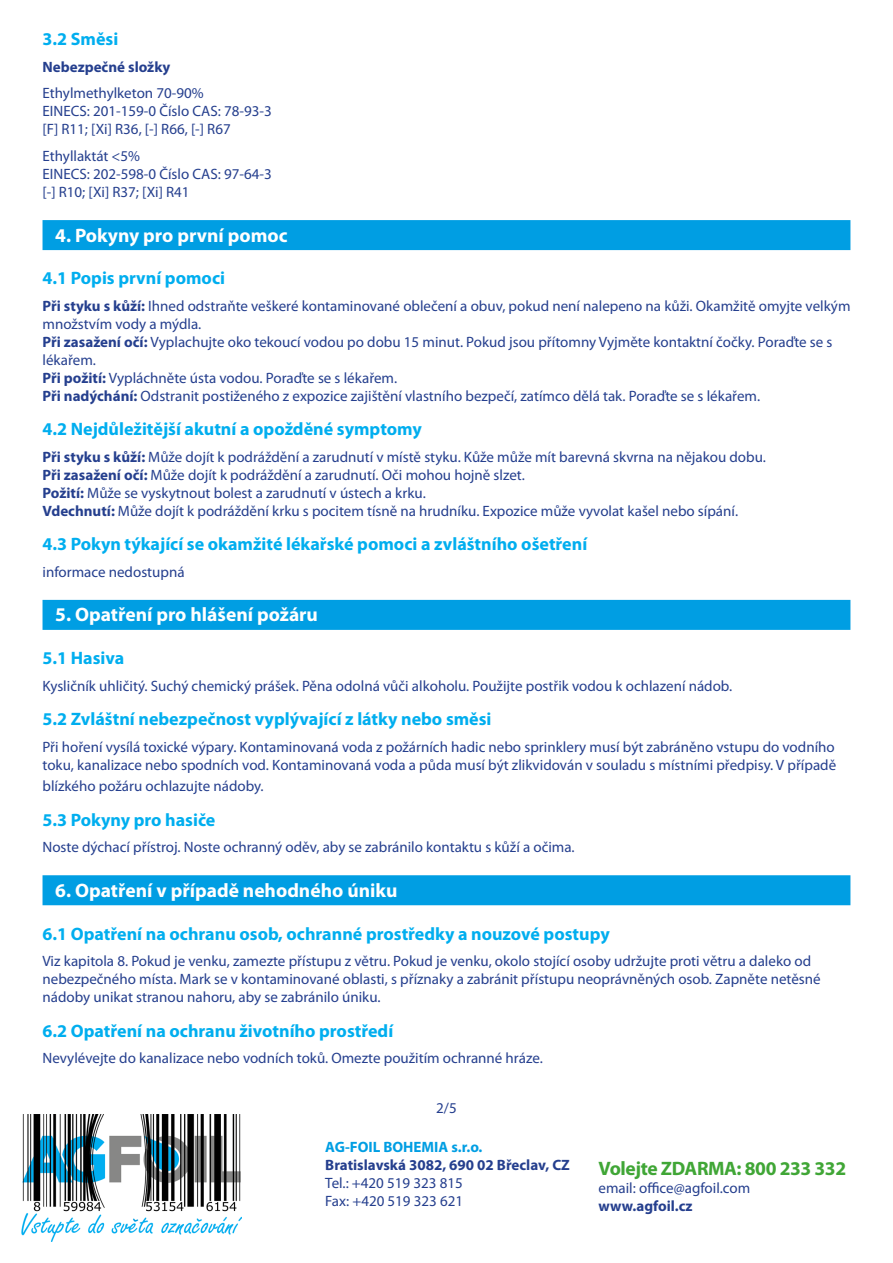
<style>
.page{position:relative;width:893px;height:1263px;background:#fff}
.page>*{position:absolute;margin:0;border:0;box-sizing:border-box;transform-origin:0 0}
.Nadpis3{font:700 19.5px "Myriad Pro";color:#fff}
.t1{font:700 19.5px "Myriad Pro";letter-spacing:-.02em;color:#40a636}
.Nadpis4{font:700 18px "Myriad Pro";color:#00aeef}
.t2{font:15px/18px "Myriad Pro";color:#253f8e}
.t3{font:700 15px "Myriad Pro";color:#253f8e}
.s1{font-weight:700}
.s2{font-weight:700;color:#009ee3}
</style>
<div class="page">
<img style="left:22px;top:1114px;width:219px;height:128px">
<div style="left:43px;top:220px;width:807px;height:30px;background:#009ee3"></div>
<div style="left:43px;top:600px;width:807px;height:30px;background:#009ee3"></div>
<div style="left:43px;top:875px;width:807px;height:30px;background:#009ee3"></div>
<p class="Nadpis4" style="left:43px;top:28px;width:77px">3.2 Směsi</p>
<p class="t3" style="left:43px;top:57px;width:129px">Nebezpečné složky</p>
<p class="t2" style="left:43px;top:84px;width:231px">Ethylmethylketon 70-90%<br>EINECS: 201-159-0 Číslo CAS: 78-93-3 [F] R11; [Xi] R36, [-] R66, [-] R67</p>
<p class="t2" style="left:43px;top:147px;width:231px">Ethyllaktát &lt;5%<br>EINECS: 202-598-0 Číslo CAS: 97-64-3 [-] R10; [Xi] R37; [Xi] R41</p>
<p class="Nadpis3" style="left:55px;top:222px;width:234px">4. Pokyny pro první pomoc</p>
<p class="Nadpis4" style="left:43px;top:267px;width:184px">4.1 Popis první pomoci</p>
<p class="t2" style="left:43px;top:297px;width:809px"><span class="s1">Při styku s kůží:</span> Ihned odstraňte veškeré kontaminované oblečení a obuv, pokud není nalepeno na kůži. Okamžitě omyjte velkým množstvím vody a mýdla.<br><span class="s1">Při zasažení očí:</span> Vyplachujte oko tekoucí vodou po dobu 15 minut. Pokud jsou přítomny Vyjměte kontaktní čočky. Poraďte se s lékařem.<br><span class="s1">Při požití:</span> Vypláchněte ústa vodou. Poraďte se s lékařem.<br><span class="s1">Při nadýchání:</span> Odstranit postiženého z expozice zajištění vlastního bezpečí, zatímco dělá tak. Poraďte se s lékařem.</p>
<p class="Nadpis4" style="left:43px;top:417px;width:381px">4.2 Nejdůležitější akutní a opožděné symptomy</p>
<p class="t2" style="left:43px;top:448px;width:725px"><span class="s1">Při styku s kůží:</span> Může dojít k podráždění a zarudnutí v místě styku. Kůže může mít barevná skvrna na nějakou dobu.<br><span class="s1">Při zasažení očí:</span> Může dojít k podráždění a zarudnutí. Oči mohou hojně slzet.<br><span class="s1">Požití:</span> Může se vyskytnout bolest a zarudnutí v ústech a krku.<br><span class="s1">Vdechnutí:</span> Může dojít k podráždění krku s pocitem tísně na hrudníku. Expozice může vyvolat kašel nebo sípání.</p>
<p class="Nadpis4" style="left:43px;top:532px;width:546px">4.3 Pokyn týkající se okamžité lékařské pomoci a zvláštního ošetření</p>
<p class="t2" style="left:43px;top:562px;width:144px">informace nedostupná</p>
<p class="Nadpis3" style="left:55px;top:602px;width:264px">5. Opatření pro hlášení požáru</p>
<p class="Nadpis4" style="left:43px;top:646px;width:83px">5.1 Hasiva</p>
<p class="t2" style="left:43px;top:676px;width:691px">Kysličník uhličitý. Suchý chemický prášek. Pěna odolná vůči alkoholu. Použijte postřik vodou k ochlazení nádob.</p>
<p class="Nadpis4" style="left:43px;top:707px;width:450px">5.2 Zvláštní nebezpečnost vyplývající z látky nebo směsi</p>
<p class="t2" style="left:43px;top:737px;width:795px">Při hoření vysílá toxické výpary. Kontaminovaná voda z požárních hadic nebo sprinklery musí být zabráněno vstupu do vodního toku, kanalizace nebo spodních vod. Kontaminovaná voda a půda musí být zlikvidován v souladu s místními předpisy. V případě</p>
<p class="t2" style="left:43px;top:777px;width:223px">blízkého požáru ochlazujte nádoby.</p>
<p class="Nadpis4" style="left:43px;top:808px;width:174px">5.3 Pokyny pro hasiče</p>
<p class="t2" style="left:43px;top:838px;width:534px">Noste dýchací přístroj. Noste ochranný oděv, aby se zabránilo kontaktu s kůží a očima.</p>
<p class="Nadpis3" style="left:55px;top:877px;width:344px">6. Opatření v případě nehodného úniku</p>
<p class="Nadpis4" style="left:43px;top:922px;width:569px">6.1 Opatření na ochranu osob, ochranné prostředky a nouzové postupy</p>
<p class="t2" style="left:43px;top:952px;width:780px">Viz kapitola 8. Pokud je venku, zamezte přístupu z větru. Pokud je venku, okolo stojící osoby udržujte proti větru a daleko od nebezpečného místa. Mark se v kontaminované oblasti, s příznaky a zabránit přístupu neoprávněných osob. Zapněte netěsné nádoby unikat stranou nahoru, aby se zabránilo úniku.</p>
<p class="Nadpis4" style="left:43px;top:1019px;width:352px">6.2 Opatření na ochranu životního prostředí</p>
<p class="t2" style="left:43px;top:1049px;width:502px">Nevylévejte do kanalizace nebo vodních toků. Omezte použitím ochranné hráze.</p>
<p class="t2" style="left:436px;top:1098px;width:22px">2/5</p>
<p class="t2" style="left:325px;top:1138px;width:246px"><span class="s2">AG-FOIL BOHEMIA s.r.o.<br></span><span class="s1">Bratislavská 3082, 690 02 Břeclav, CZ<br></span>Tel.: +420 519 323 815<br>Fax: +420 519 323 621</p>
<p class="t1" style="left:598px;top:1156px;width:249px">Volejte ZDARMA: 800 233 332</p>
<p class="t2" style="left:598px;top:1179px;width:153px">email: office@agfoil.com <span class="s1">www.agfoil.cz</span></p>
</div>
